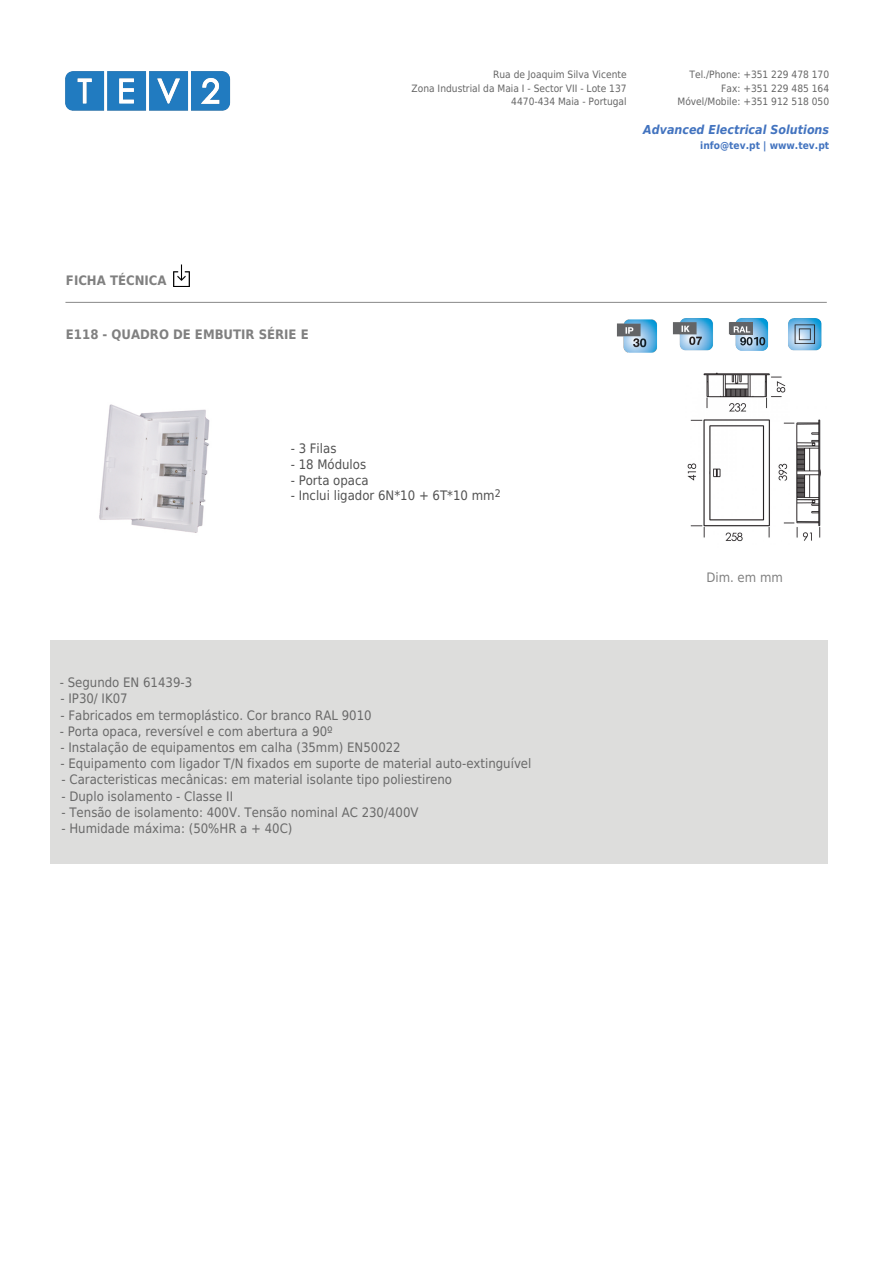
<style>
.page{position:relative;width:893px;height:1263px;background:#fff}
.page>*{position:absolute;margin:0;border:0;box-sizing:border-box;transform-origin:0 0}
.t1{font:13.05px "DejaVu Sans Condensed";color:#696969}
.t2{font:13.05px "DejaVu Sans Condensed";color:#515151}
.t3{font:700 13.05px "DejaVu Sans Condensed";color:#808080}
.t4{font:13.05px "DejaVu Sans Condensed";color:#808080}
.t5{font:italic 700 12.3px "DejaVu Sans Condensed";color:#4273bf}
.t6{font:10.2px/13.5px "DejaVu Sans Condensed";color:#666;text-align:right}
.t7{font:700 10.2px "DejaVu Sans Condensed";color:#4273bf}
</style>
<div class="page">
<img style="left:65px;top:71px;width:166px;height:40px">
<hr style="left:66px;top:302px;width:760px;height:1px;background:#888">
<img style="left:673px;top:318px;width:40px;height:33px">
<img style="left:728px;top:318px;width:41px;height:28px">
<img style="left:788px;top:318px;width:34px;height:33px">
<img style="left:173px;top:264px;width:17px;height:22px">
<div style="left:50px;top:640px;width:778px;height:224px;background:#dddddc"></div>
<img style="left:617px;top:319px;width:40px;height:34px">
<img style="left:687px;top:372px;width:134px;height:170px">
<img style="left:99px;top:404px;width:111px;height:129px">
<img style="left:736px;top:319px;width:32px;height:32px">
<div style="left:730px;top:323px;width:23px;height:12px;background:#626366"></div>
<svg style="left:734px;top:326px;width:31px;height:19px"></svg>
<p class="t3" style="left:66px;top:270px;width:102px">FICHA TÉCNICA</p>
<p class="t3" style="left:66px;top:324px;width:244px">E118 - QUADRO DE EMBUTIR SÉRIE E</p>
<p class="t6" style="left:412px;top:68px;width:217px">Rua de Joaquim Silva Vicente<br>Zona Industrial da Maia I - Sector VII - Lote 137<br>4470-434 Maia - Portugal</p>
<p class="t6" style="left:677px;top:68px;width:153px">Tel./Phone: +351 229 478 170<br>Fax: +351 229 485 164<br>Móvel/Mobile: +351 912 518 050</p>
<p class="t5" style="left:643px;top:121px;width:188px">Advanced Electrical Solutions</p>
<p class="t7" style="left:700px;top:137px;width:130px">info@tev.pt | www.tev.pt</p>
<p class="t2" style="left:291px;top:437px;width:47px">- 3 Filas</p>
<p class="t2" style="left:291px;top:453px;width:77px">- 18 Módulos</p>
<p class="t2" style="left:291px;top:469px;width:80px">- Porta opaca</p>
<p class="t2" style="left:291px;top:484px;width:212px">- Inclui ligador 6N*10 + 6T*10 mm<sup>2</sup></p>
<p class="t1" style="left:60px;top:671px;width:134px">- Segundo EN 61439-3</p>
<p class="t1" style="left:60px;top:687px;width:69px">- IP30/ IK07</p>
<p class="t1" style="left:60px;top:703px;width:313px">- Fabricados em termoplástico. Cor branco RAL 9010</p>
<p class="t1" style="left:60px;top:720px;width:275px">- Porta opaca, reversível e com abertura a 90º</p>
<p class="t1" style="left:60px;top:736px;width:342px">- Instalação de equipamentos em calha (35mm) EN50022</p>
<p class="t1" style="left:60px;top:752px;width:472px">- Equipamento com ligador T/N fixados em suporte de material auto-extinguível</p>
<p class="t1" style="left:61px;top:768px;width:392px">- Caracteristicas mecânicas: em material isolante tipo poliestireno</p>
<p class="t1" style="left:61px;top:784px;width:173px">- Duplo isolamento - Classe II</p>
<p class="t1" style="left:61px;top:801px;width:359px">- Tensão de isolamento: 400V. Tensão nominal AC 230/400V</p>
<p class="t1" style="left:61px;top:817px;width:232px">- Humidade máxima: (50%HR a + 40C)</p>
<p class="t4" style="left:706px;top:566px;width:78px">Dim. em mm</p>
</div>
